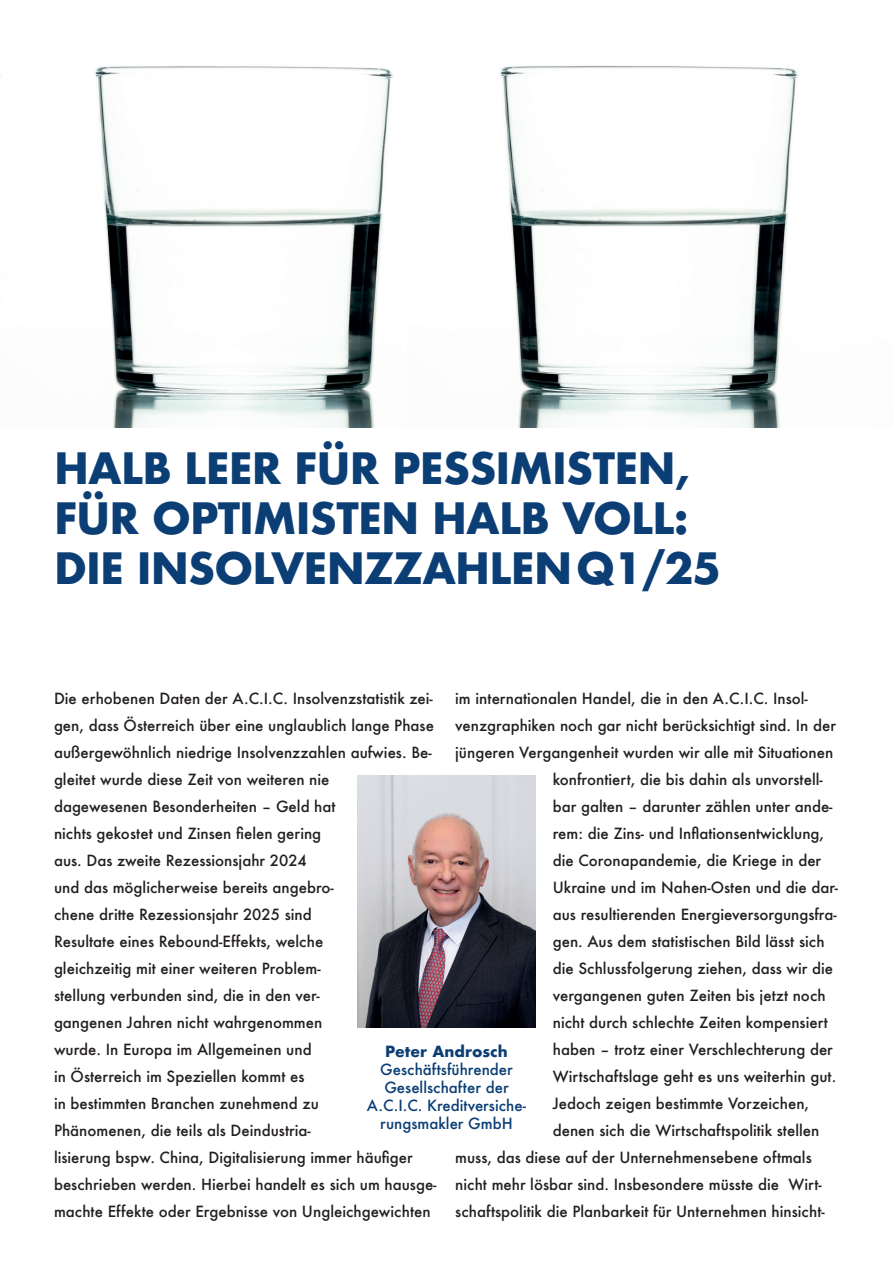
<style>
.page{position:relative;width:893px;height:1263px;background:#fff}
.page>*{position:absolute;margin:0;border:0;box-sizing:border-box;transform-origin:0 0}
.t1{font:700 42px/50.4px "Futura";letter-spacing:-.02em;color:#0b3e75}
.t2{font:500 15px/27px "Futura";color:#231f20}
.t3{font:500 15px/18px "Futura";color:#0b3e75;text-align:center}
.t4{font:700 15px "Futura";color:#0b3e75}
</style>
<div class="page">
<img style="left:357px;top:775px;width:179px;height:253px">
<img style="left:0;top:66px;width:394px;height:361px">
<img style="left:499px;top:66px;width:300px;height:361px">
<h1 class="t1" style="left:54px;top:442px;width:668px">HALB LEER FÜR PESSIMISTEN,<br>FÜR OPTIMISTEN HALB VOLL:<br>DIE INSOLVENZZAHLENQ1/25</h1>
<p class="t2" style="left:54px;top:684px;width:384px">Die erhobenen Daten der A.C.I.C. Insolvenzstatistik zei&shy;gen, dass Österreich über eine unglaublich lange Phase außergewöhnlich niedrige Insolvenzzahlen aufwies. Be&shy;gleitet wurde diese Zeit von weiteren nie<br>dagewesenen Besonderheiten – Geld hat<br>nichts gekostet und Zinsen fielen gering<br>aus. Das zweite Rezessionsjahr 2024<br>und das möglicherweise bereits angebro-<br>chene dritte Rezessionsjahr 2025 sind<br>Resultate eines Rebound-Effekts, welche<br>gleichzeitig mit einer weiteren Problem-<br>stellung verbunden sind, die in den ver-<br>gangenen Jahren nicht wahrgenommen<br>wurde. In Europa im Allgemeinen und<br>in Österreich im Speziellen kommt es<br>in bestimmten Branchen zunehmend zu<br>Phänomenen, die teils als Deindustria-<br>lisierung bspw. China, Digitalisierung immer häufiger beschrieben werden. Hierbei handelt es sich um hausge&shy;machte Effekte oder Ergebnisse von Ungleichgewichten</p>
<p class="t2" style="left:455px;top:684px;width:354px">im internationalen Handel, die in den A.C.I.C. Insol-</p>
<p class="t2" style="left:455px;top:711px;width:382px">venzgraphiken noch gar nicht berücksichtigt sind. In der</p>
<p class="t2" style="left:455px;top:738px;width:380px">jüngeren Vergangenheit wurden wir alle mit Situationen</p>
<p class="t2" style="left:553px;top:765px;width:271px">konfrontiert, die bis dahin als unvorstell-</p>
<p class="t2" style="left:553px;top:792px;width:281px">bar galten – darunter zählen unter ande-</p>
<p class="t2" style="left:553px;top:819px;width:273px">rem: die Zins- und Inflationsentwicklung,</p>
<p class="t2" style="left:553px;top:846px;width:270px">die Coronapandemie, die Kriege in der</p>
<p class="t2" style="left:553px;top:873px;width:287px">Ukraine und im Nahen-Osten und die dar-</p>
<p class="t2" style="left:553px;top:900px;width:285px">aus resultierenden Energieversorgungsfra-</p>
<p class="t2" style="left:553px;top:927px;width:273px">gen. Aus dem statistischen Bild lässt sich</p>
<p class="t2" style="left:553px;top:954px;width:282px">die Schlussfolgerung ziehen, dass wir die</p>
<p class="t2" style="left:553px;top:981px;width:274px">vergangenen guten Zeiten bis jetzt noch</p>
<p class="t2" style="left:553px;top:1008px;width:277px">nicht durch schlechte Zeiten kompensiert</p>
<p class="t2" style="left:553px;top:1035px;width:282px">haben – trotz einer Verschlechterung der</p>
<p class="t2" style="left:553px;top:1062px;width:285px">Wirtschaftslage geht es uns weiterhin gut.</p>
<p class="t2" style="left:553px;top:1089px;width:258px">Jedoch zeigen bestimmte Vorzeichen,</p>
<p class="t2" style="left:553px;top:1116px;width:268px">denen sich die Wirtschaftspolitik stellen</p>
<p class="t2" style="left:455px;top:1143px;width:358px">muss, das diese auf der Unternehmensebene oftmals</p>
<p class="t2" style="left:455px;top:1170px;width:368px">nicht mehr lösbar sind. Insbesondere müsste die Wirt-</p>
<p class="t2" style="left:455px;top:1197px;width:371px">schaftspolitik die Planbarkeit für Unternehmen hinsicht-</p>
<p class="t4" style="left:385px;top:1040px;width:124px">Peter Androsch</p>
<p class="t3" style="left:367px;top:1060px;width:161px">Geschäftsführender<br>Gesellschafter der<br>A.C.I.C. Kreditversiche&shy;rungsmakler GmbH</p>
</div>
